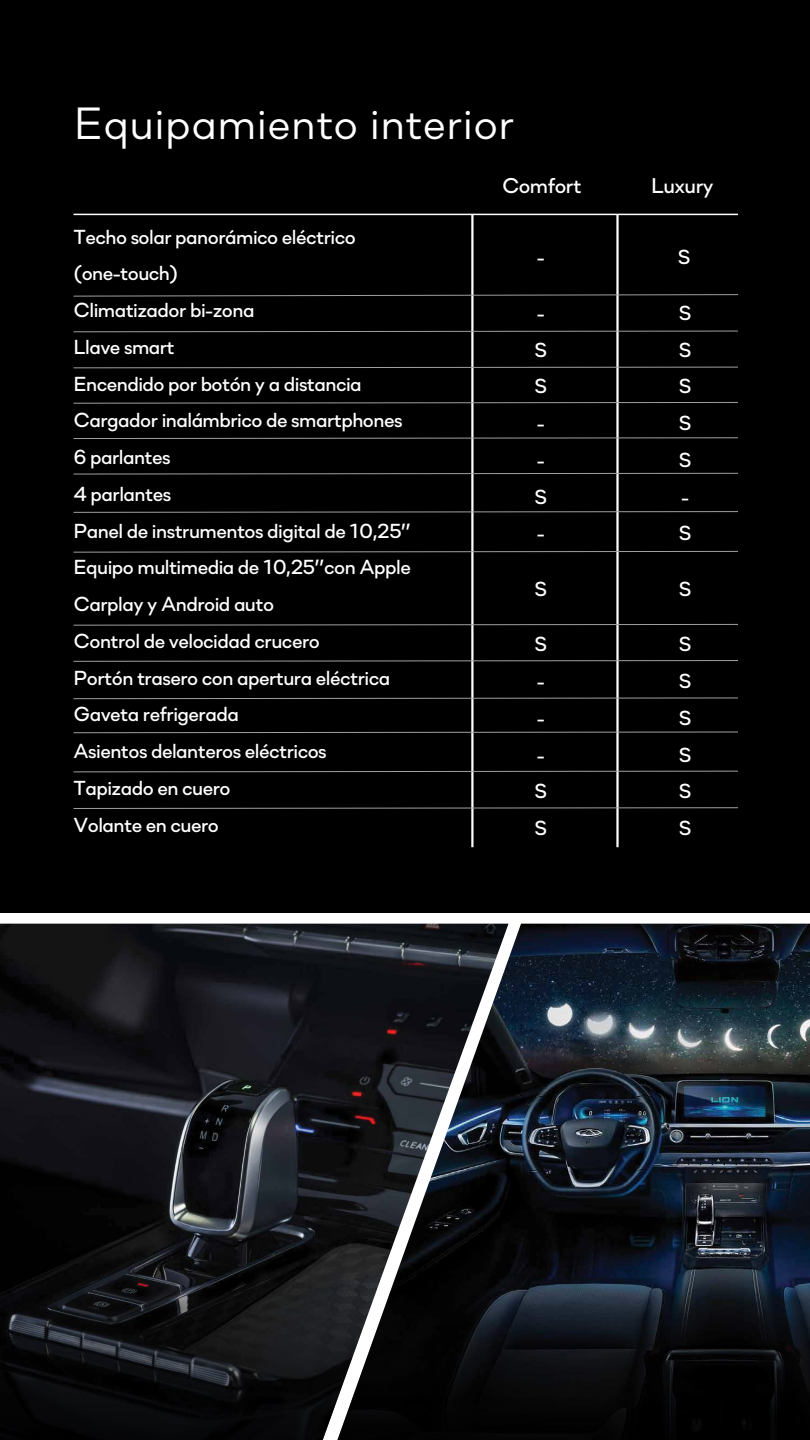
<style>
.page{position:relative;width:810px;height:1440px;background:#fff}
.page>*{position:absolute;margin:0;border:0;box-sizing:border-box;transform-origin:0 0}
.t1{font:45px "Soin Sans Neue";letter-spacing:.01em;color:#fff}
.t2{font:500 21.3px "Soin Sans Neue";letter-spacing:-.025em;color:#fff}
.t3{font:500 20.25px/36.8px "Soin Sans Neue";letter-spacing:-.025em;color:#fff;text-align:justify}
</style>
<div class="page">
<img style="left:0;top:924px;width:337px;height:175px">
<svg style="left:0;top:1099px;width:337px;height:341px;background:#141518"></svg>
<img style="left:337px;top:924px;width:473px;height:193px">
<svg style="left:337px;top:1117px;width:473px;height:323px;background:#171b21"></svg>
<div style="left:0;top:0;width:810px;height:913px;background:#000"></div>
<hr style="left:73px;top:214px;width:665px;height:1px;background:#fff">
<hr style="left:471px;top:214px;width:3px;height:633px;background:#fff">
<hr style="left:616px;top:214px;width:3px;height:633px;background:#fff">
<svg style="left:73px;top:294px;width:665px;height:2px"></svg>
<svg style="left:73px;top:331px;width:665px;height:1px"></svg>
<svg style="left:73px;top:367px;width:665px;height:1px"></svg>
<svg style="left:73px;top:402px;width:665px;height:1px"></svg>
<svg style="left:73px;top:438px;width:665px;height:1px"></svg>
<svg style="left:73px;top:473px;width:665px;height:1px"></svg>
<svg style="left:73px;top:511px;width:665px;height:2px"></svg>
<svg style="left:73px;top:551px;width:665px;height:1px"></svg>
<svg style="left:73px;top:624px;width:665px;height:1px"></svg>
<svg style="left:73px;top:660px;width:665px;height:1px"></svg>
<svg style="left:73px;top:698px;width:665px;height:1px"></svg>
<svg style="left:73px;top:732px;width:665px;height:1px"></svg>
<svg style="left:73px;top:771px;width:665px;height:1px"></svg>
<svg style="left:73px;top:808px;width:665px;height:1px"></svg>
<h1 class="t1" style="left:74px;top:87px;width:443px">Equipamiento interior</h1>
<p class="t3" style="left:74px;top:216px;width:339px;text-align:left">Techo solar panorámico eléctrico (one-touch)<br>Climatizador bi-zona<br>Llave smart<br>Encendido por botón y a distancia<br>Cargador inalámbrico de smartphones<br>6 parlantes<br>4 parlantes<br>Panel de instrumentos digital de 10,25’’<br>Equipo multimedia de 10,25’’con Apple<br>Carplay y Android auto<br>Control de velocidad crucero<br>Portón trasero con apertura eléctrica<br>Gaveta refrigerada<br>Asientos delanteros eléctricos<br>Tapizado en cuero<br>Volante en cuero</p>
<p class="t2" style="left:502px;top:168px;width:81px">Comfort</p>
<p class="t2" style="left:651px;top:168px;width:64px">Luxury</p>
<p class="t3" style="left:537px;top:237px;width:10px">-</p>
<p class="t3" style="left:678px;top:237px;width:14px">S</p>
<p class="t3" style="left:534px;top:292px;width:14px">- S S - - S -</p>
<p class="t3" style="left:534px;top:568px;width:14px">S</p>
<p class="t3" style="left:534px;top:624px;width:14px">S - - - S S</p>
<p class="t3" style="left:679px;top:292px;width:14px">S S S S S - S</p>
<p class="t3" style="left:679px;top:568px;width:14px">S</p>
<p class="t3" style="left:679px;top:624px;width:14px">S S S S S S</p>
</div>
